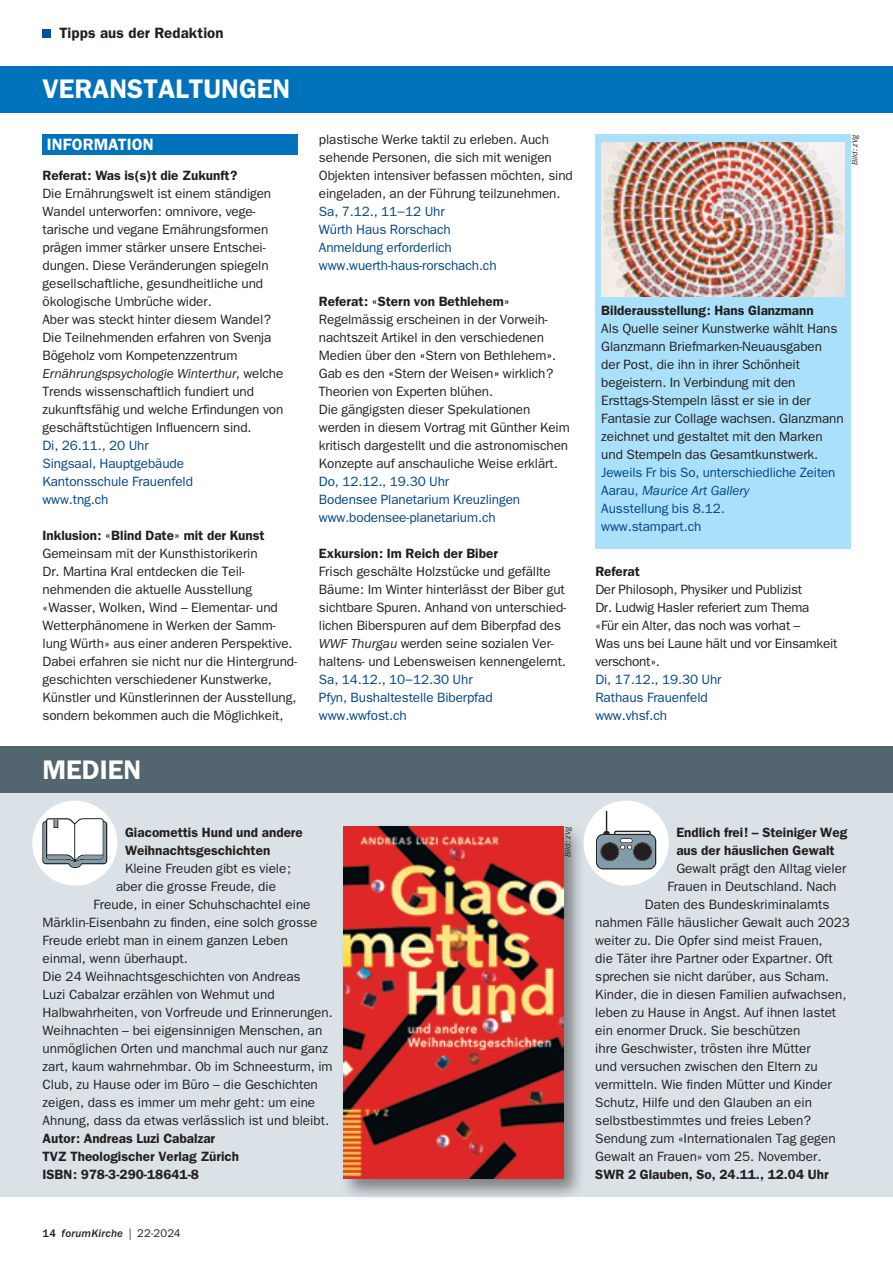
<style>
.page{position:relative;width:893px;height:1263px;background:#fff}
.page>*{position:absolute;margin:0;border:0;box-sizing:border-box;transform-origin:0 0}
.t1{font:27px "Franklin Gothic LT Pro Dm";color:#fff}
.t2{font:16.5px "Franklin Gothic LT Pro Dm";letter-spacing:.005em;color:#fff}
.t3{font:15px "Franklin Gothic LT Pro Dm";letter-spacing:.005em;color:#231f20}
.t4{font:13.5px/18px "Franklin Gothic LT Pro";letter-spacing:-.01em;color:#231f20}
.t5{font:13.5px/18px "Franklin Gothic LT Pro";letter-spacing:-.01em;color:#014588}
.t6{font:13.5px/18px "Franklin Gothic LT Pro Dm";color:#231f20}
.t7{font:italic 500 11.25px "Franklin Gothic LT Pro";letter-spacing:.015em;color:#231f20}
.t8{font:italic 8.25px "Franklin Gothic LT Pro";letter-spacing:.015em;color:#231f20}
.s1{font-style:italic}
.s2{font-family:"Franklin Gothic LT Pro Dm"}
.s3{font-style:normal}
.s4{font-weight:400;font-style:normal}
</style>
<div class="page">
<div style="left:0;top:783px;width:893px;height:414px;background:#dae2e7"></div>
<div style="left:338px;top:822px;width:248px;height:379px;background:#231f20;opacity:.5"></div>
<img style="left:343px;top:827px;width:220px;height:352px">
<div style="left:43px;top:29px;width:8px;height:9px;background:#01519b"></div>
<div style="left:0;top:747px;width:893px;height:46px;background:#53656e"></div>
<div style="left:32px;top:801px;width:85px;height:85px;background:#fff;border-radius:50%"></div>
<svg style="left:42px;top:818px;width:65px;height:50px"></svg>
<div style="left:584px;top:801px;width:85px;height:85px;background:#fff;border-radius:50%"></div>
<svg style="left:596px;top:811px;width:60px;height:58px"></svg>
<div style="left:0;top:66px;width:893px;height:46px;background:#0072bc"></div>
<div style="left:595px;top:135px;width:255px;height:414px;background:#aae0f9"></div>
<img style="left:601px;top:143px;width:243px;height:154px">
<div style="left:43px;top:135px;width:255px;height:20px;background:#0072bc"></div>
<p class="t3" style="left:60px;top:24px;width:166px">Tipps aus der Redaktion</p>
<h1 class="t1" style="left:43px;top:73px;width:249px">VERANSTALTUNGEN</h1>
<p class="t2" style="left:47px;top:135px;width:108px">INFORMATION</p>
<p class="t6" style="left:43px;top:166px;width:197px">Referat: Was is(s)t die Zukunft?</p>
<p class="t4" style="left:43px;top:184px;width:242px">Die Ernährungswelt ist einem ständigen Wandel unterworfen: omnivore, vege&shy;tarische und vegane Ernährungsformen prägen immer stärker unsere Entschei&shy;dungen. Diese Veränderungen spiegeln gesellschaftliche, gesundheitliche und ökologische Umbrüche wider.<br>Aber was steckt hinter diesem Wandel?<br>Die Teilnehmenden erfahren von Svenja Bögeholz vom Kompetenzzentrum <span class="s1">Ernährungspsychologie Winterthur,</span> welche Trends wissenschaftlich fundiert und zukunftsfähig und welche Erfindungen von geschäftstüchtigen Influencern sind.</p>
<p class="t5" style="left:43px;top:436px;width:152px">Di, 26.11., 20 Uhr<br>Singsaal, Hauptgebäude<br>Kantonsschule Frauenfeld www.tng.ch</p>
<p class="t6" style="left:43px;top:526px;width:224px">Inklusion: «Blind Date» mit der Kunst</p>
<p class="t4" style="left:43px;top:544px;width:256px">Gemeinsam mit der Kunsthistorikerin<br>Dr. Martina Kral entdecken die Teil&shy;nehmenden die aktuelle Ausstellung «Wasser, Wolken, Wind – Elementar- und Wetterphänomene in Werken der Samm&shy;lung Würth» aus einer anderen Perspektive.<br>Dabei erfahren sie nicht nur die Hintergrund&shy;geschichten verschiedener Kunstwerke, Künstler und Künstlerinnen der Ausstellung, sondern bekommen auch die Möglichkeit,</p>
<h1 class="t1" style="left:43px;top:754px;width:100px">MEDIEN</h1>
<p class="t4" style="left:319px;top:130px;width:255px">plastische Werke taktil zu erleben. Auch sehende Personen, die sich mit wenigen Objekten intensiver befassen möchten, sind eingeladen, an der Führung teilzunehmen.</p>
<p class="t5" style="left:319px;top:202px;width:179px">Sa, 7.12., 11−12 Uhr<br>Würth Haus Rorschach<br>Anmeldung erforderlich www.wuerth-haus-rorschach.ch</p>
<p class="t6" style="left:319px;top:292px;width:192px">Referat: «Stern von Bethlehem»</p>
<p class="t4" style="left:319px;top:310px;width:252px">Regelmässig erscheinen in der Vorweih&shy;nachtszeit Artikel in den verschiedenen Medien über den <span class="s2">«</span>Stern von Bethlehem<span class="s2">»</span>.<br>Gab es den <span class="s2">«</span>Stern der Weisen<span class="s2">»</span> wirklich?<br>Theorien von Experten blühen.<br>Die gängigsten dieser Spekulationen werden in diesem Vortrag mit Günther Keim kritisch dargestellt und die astronomischen Konzepte auf anschauliche Weise erklärt.</p>
<p class="t5" style="left:319px;top:472px;width:203px">Do, 12.12., 19.30 Uhr<br>Bodensee Planetarium Kreuzlingen www.bodensee-planetarium.ch</p>
<p class="t6" style="left:319px;top:544px;width:180px">Exkursion: Im Reich der Biber</p>
<p class="t4" style="left:319px;top:562px;width:249px">Frisch geschälte Holzstücke und gefällte Bäume: Im Winter hinterlässt der Biber gut sichtbare Spuren. Anhand von unterschied&shy;lichen Biberspuren auf dem Biberpfad des <span class="s1">WWF Thurgau</span> werden seine sozialen Ver&shy;haltens- und Lebensweisen kennengelernt.</p>
<p class="t5" style="left:319px;top:670px;width:175px">Sa, 14.12., 10−12.30 Uhr<br>Pfyn, Bushaltestelle Biberpfad www.wwfost.ch</p>
<p class="t6" style="left:125px;top:823px;width:179px">Giacomettis Hund und andere<br>Weihnachtsgeschichten</p>
<p class="t4" style="left:125px;top:859px;width:168px">Kleine Freuden gibt es viele;</p>
<p class="t4" style="left:116px;top:877px;width:162px">aber die grosse Freude, die</p>
<p class="t4" style="left:94px;top:895px;width:219px">Freude, in einer Schuhschachtel eine</p>
<p class="t4" style="left:43px;top:913px;width:276px">Märklin-Eisenbahn zu finden, eine solch grosse</p>
<p class="t4" style="left:43px;top:931px;width:247px">Freude erlebt man in einem ganzen Leben</p>
<p class="t4" style="left:43px;top:949px;width:147px">einmal, wenn überhaupt.</p>
<p class="t4" style="left:43px;top:967px;width:260px">Die 24 Weihnachtsgeschichten von Andreas</p>
<p class="t4" style="left:43px;top:985px;width:234px">Luzi Cabalzar erzählen von Wehmut und</p>
<p class="t4" style="left:43px;top:1003px;width:292px">Halbwahrheiten, von Vorfreude und Erinnerungen.</p>
<p class="t4" style="left:43px;top:1021px;width:281px">Weihnachten – bei eigensinnigen Menschen, an</p>
<p class="t4" style="left:43px;top:1039px;width:287px">unmöglichen Orten und manchmal auch nur ganz</p>
<p class="t4" style="left:43px;top:1057px;width:292px">zart, kaum wahrnehmbar. Ob im Schneesturm, im</p>
<p class="t4" style="left:43px;top:1075px;width:277px">Club, zu Hause oder im Büro – die Geschichten</p>
<p class="t4" style="left:43px;top:1093px;width:274px">zeigen, dass es immer um mehr geht: um eine</p>
<p class="t4" style="left:43px;top:1111px;width:288px">Ahnung, dass da etwas verlässlich ist und bleibt.</p>
<p class="t6" style="left:43px;top:1129px;width:198px">Autor: Andreas Luzi Cabalzar<br>TVZ Theologischer Verlag Zürich<br>ISBN: 978-3-290-18641-8</p>
<p class="t7" style="left:43px;top:1226px;width:140px"><span class="s3">14</span> forumKirche <span class="s4">| 22-2024</span></p>
<p class="t8" style="left:563px;top:857px;width:32px;rotate:-90deg">Bild: zVg</p>
<p class="t8" style="left:850px;top:165px;width:32px;rotate:-90deg">Bild: zVg</p>
<p class="t6" style="left:601px;top:301px;width:214px">Bilderausstellung: Hans Glanzmann</p>
<p class="t4" style="left:601px;top:319px;width:244px">Als Quelle seiner Kunstwerke wählt Hans Glanzmann Briefmarken-Neuausgaben der Post, die ihn in ihrer Schönheit begeistern. In Verbindung mit den Ersttags-Stempeln lässt er sie in der Fantasie zur Collage wachsen. Glanzmann zeichnet und gestaltet mit den Marken und Stempeln das Gesamtkunstwerk.</p>
<p class="t5" style="left:601px;top:463px;width:236px">Jeweils Fr bis So, unterschiedliche Zeiten<br>Aarau, <span class="s1">Maurice Art Gallery<br></span>Ausstellung bis 8.12.<br>www.stampart.ch</p>
<p class="t6" style="left:595px;top:562px;width:46px">Referat</p>
<p class="t4" style="left:595px;top:580px;width:244px">Der Philosoph, Physiker und Publizist<br>Dr. Ludwig Hasler referiert zum Thema<br>«Für ein Alter, das noch was vorhat –<br>Was uns bei Laune hält und vor Einsamkeit verschont».</p>
<p class="t5" style="left:595px;top:670px;width:128px">Di, 17.12., 19.30 Uhr<br>Rathaus Frauenfeld www.vhsf.ch</p>
<p class="t6" style="left:676px;top:823px;width:172px">Endlich frei! – Steiniger Weg aus der häuslichen Gewalt</p>
<p class="t4" style="left:676px;top:859px;width:172px">Gewalt prägt den Alltag vieler</p>
<p class="t4" style="left:667px;top:877px;width:171px">Frauen in Deutschland. Nach</p>
<p class="t4" style="left:645px;top:895px;width:186px">Daten des Bundeskriminalamts</p>
<p class="t4" style="left:595px;top:913px;width:256px">nahmen Fälle häuslicher Gewalt auch 2023</p>
<p class="t4" style="left:595px;top:931px;width:229px">weiter zu. Die Opfer sind meist Frauen,</p>
<p class="t4" style="left:595px;top:949px;width:239px">die Täter ihre Partner oder Expartner. Oft</p>
<p class="t4" style="left:595px;top:967px;width:235px">sprechen sie nicht darüber, aus Scham.</p>
<p class="t4" style="left:595px;top:985px;width:253px">Kinder, die in diesen Familien aufwachsen,</p>
<p class="t4" style="left:595px;top:1003px;width:242px">leben zu Hause in Angst. Auf ihnen lastet</p>
<p class="t4" style="left:595px;top:1021px;width:207px">ein enormer Druck. Sie beschützen</p>
<p class="t4" style="left:595px;top:1039px;width:217px">ihre Geschwister, trösten ihre Mütter</p>
<p class="t4" style="left:595px;top:1057px;width:224px">und versuchen zwischen den Eltern zu</p>
<p class="t4" style="left:595px;top:1075px;width:238px">vermitteln. Wie finden Mütter und Kinder</p>
<p class="t4" style="left:595px;top:1093px;width:218px">Schutz, Hilfe und den Glauben an ein</p>
<p class="t4" style="left:595px;top:1111px;width:217px">selbstbestimmtes und freies Leben?</p>
<p class="t4" style="left:595px;top:1129px;width:242px">Sendung zum «Internationalen Tag gegen</p>
<p class="t4" style="left:595px;top:1147px;width:228px">Gewalt an Frauen» vom 25. November.</p>
<p class="t6" style="left:595px;top:1165px;width:235px">SWR 2 Glauben, So, 24.11., 12.04 Uhr</p>
</div>
